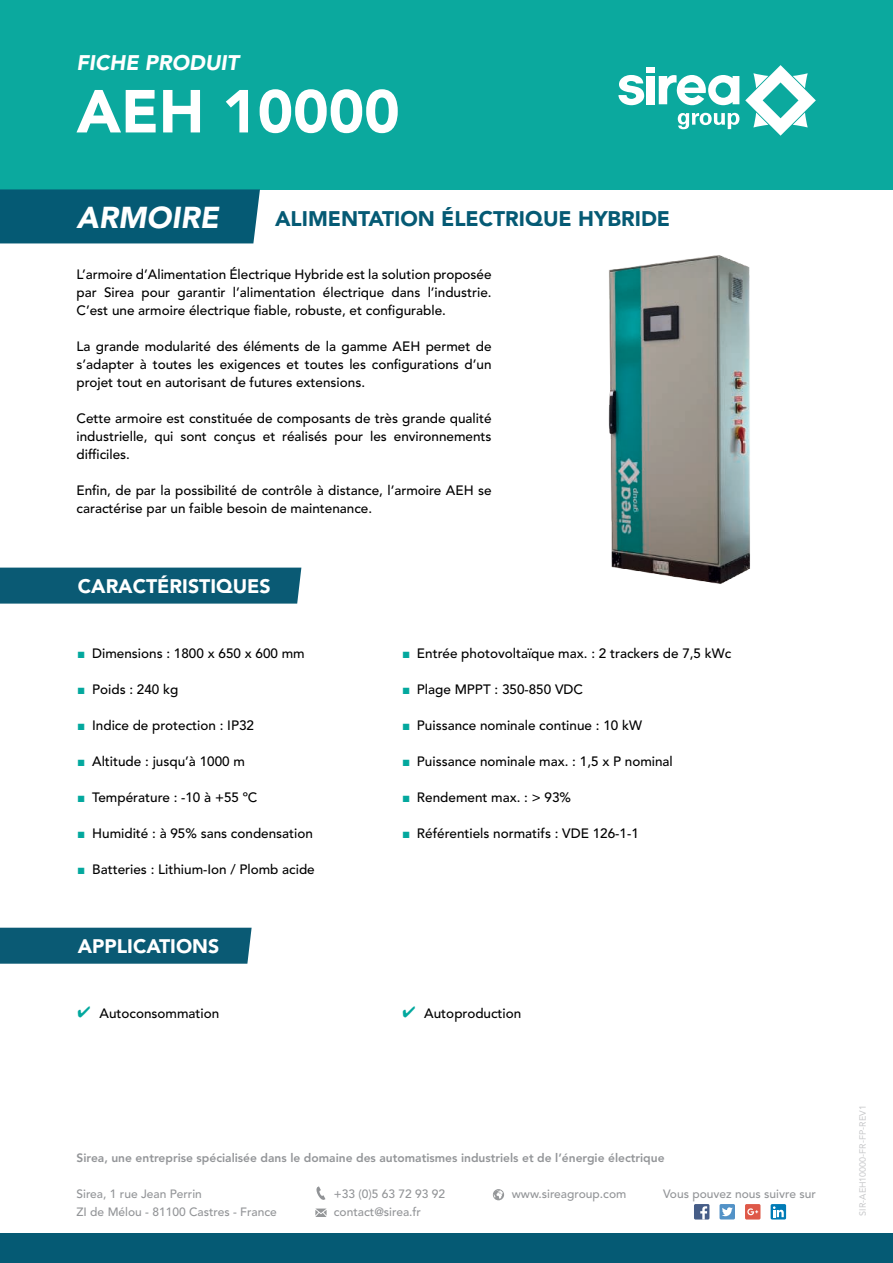
<style>
.page{position:relative;width:893px;height:1263px;background:#fff}
.page>*{position:absolute;margin:0;border:0;box-sizing:border-box;transform-origin:0 0}
.t1{font:900 60px "Avenir LT Std";color:#fff}
.t2{font:italic 900 30px "Avenir LT Std";color:#fff}
.t3{font:900 21px "Avenir LT Std";color:#055a74}
.t4{font:italic 900 21px "Avenir LT Std";color:#fff}
.t5{font:900 19.5px "Avenir LT Std";color:#fff}
.t6{font:500 13.5px/18px "Avenir LT Std";color:#000;text-align:justify}
.t7{font:500 12px/18px "Avenir LT Std";color:#939598}
.t8{font:800 12px "Avenir LT Std";color:#939598}
.t9{font:9px "Avenir LT Std";color:#c7c8ca}
.s1{font-family:"Arial";font-weight:400;color:#03a89e}
.s2{font-style:inherit}
</style>
<div class="page">
<div style="left:0;top:0;width:893px;height:189px;background:#0ba99e"></div>
<svg style="left:618px;top:75px;width:26px;height:30px"></svg>
<div style="left:646px;top:76px;width:9px;height:28px;background:#fff"></div>
<div style="left:646px;top:67px;width:9px;height:6px;background:#fff"></div>
<svg style="left:659px;top:75px;width:80px;height:30px"></svg>
<svg style="left:745px;top:65px;width:71px;height:71px"></svg>
<svg style="left:678px;top:113px;width:61px;height:16px"></svg>
<div style="left:0;top:189px;width:260px;height:54px;background:#055a74"></div>
<div style="left:0;top:1233px;width:893px;height:30px;background:#055a74"></div>
<div style="left:694px;top:1204px;width:15px;height:15px;background:#465d87;border-radius:2px"></div>
<svg style="left:700px;top:1206px;width:7px;height:13px"></svg>
<div style="left:745px;top:1204px;width:15px;height:15px;background:#de5848;border-radius:2px"></div>
<svg style="left:747px;top:1208px;width:11px;height:7px"></svg>
<svg style="left:771px;top:1204px;width:15px;height:15px"></svg>
<svg style="left:773px;top:1206px;width:11px;height:11px"></svg>
<div style="left:720px;top:1204px;width:15px;height:15px;background:#5292c7;border-radius:2px"></div>
<svg style="left:722px;top:1207px;width:11px;height:9px"></svg>
<svg style="left:315px;top:1208px;width:12px;height:9px"></svg>
<svg style="left:493px;top:1189px;width:11px;height:11px"></svg>
<svg style="left:316px;top:1186px;width:9px;height:14px"></svg>
<div style="left:0;top:568px;width:301px;height:36px;background:#0a5a74"></div>
<div style="left:0;top:928px;width:252px;height:36px;background:#0a5a74"></div>
<img style="left:608px;top:255px;width:142px;height:329px">
<h3 class="t4" style="left:76px;top:50px;width:164px">FICHE PRODUIT</h3>
<h1 class="t1" style="left:77px;top:77px;width:325px">AEH 10000</h1>
<h2 class="t2" style="left:77px;top:200px;width:144px">ARMOIRE</h2>
<h3 class="t3" style="left:275px;top:206px;width:397px">ALIMENTATION ÉLECTRIQUE HYBRIDE</h3>
<p class="t6" style="left:77px;top:266px;width:417px">L’armoire d’Alimentation Électrique Hybride est la solution proposée par Sirea pour garantir l’alimentation électrique dans l’industrie.<br>C’est une armoire électrique iable, robuste, et conigurable.</p>
<p class="t6" style="left:77px;top:338px;width:417px">La grande modularité des éléments de la gamme AEH permet de s’adapter à toutes les exigences et toutes les conigurations d’un projet tout en autorisant de futures extensions.</p>
<p class="t6" style="left:77px;top:410px;width:417px">Cette armoire est constituée de composants de très grande qualité industrielle, qui sont conçus et réalisés pour les environnements dificiles.</p>
<p class="t6" style="left:77px;top:482px;width:417px">Enin, de par la possibilité de contrôle à distance, l’armoire AEH se caractérise par un faible besoin de maintenance.</p>
<h3 class="t5" style="left:78px;top:575px;width:194px">CARACTÉRISTIQUES</h3>
<p class="t6" style="left:77px;top:644px;width:229px"><span class="s1">■</span> Dimensions : 1800 x 650 x 600 mm</p>
<p class="t6" style="left:77px;top:680px;width:103px"><span class="s1">■</span> Poids : 240 kg</p>
<p class="t6" style="left:77px;top:716px;width:178px"><span class="s1">■</span> Indice de protection : IP32</p>
<p class="t6" style="left:77px;top:752px;width:169px"><span class="s1">■</span> Altitude : jusqu’à 1000 m</p>
<p class="t6" style="left:77px;top:788px;width:182px"><span class="s1">■</span> Température : -10 à +55 ºC</p>
<p class="t6" style="left:77px;top:824px;width:237px"><span class="s1">■</span> Humidité : à 95% sans condensation</p>
<p class="t6" style="left:77px;top:860px;width:239px"><span class="s1">■</span> Batteries : Lithium-Ion / Plomb acide</p>
<h3 class="t5" style="left:78px;top:935px;width:143px">APPLICATIONS</h3>
<p class="t6" style="left:402px;top:644px;width:331px"><span class="s1">■</span> Entrée photovoltaïque max. : 2 trackers de 7,5 kWc</p>
<p class="t6" style="left:402px;top:680px;width:182px"><span class="s1">■</span> Plage MPPT : 350-850 VDC</p>
<p class="t6" style="left:402px;top:716px;width:242px"><span class="s1">■</span> Puissance nominale continue : 10 kW</p>
<p class="t6" style="left:402px;top:752px;width:272px"><span class="s1">■</span> Puissance nominale max. : 1,5 x P nominal</p>
<p class="t6" style="left:402px;top:788px;width:170px"><span class="s1">■</span> Rendement max. : &gt; 93%</p>
<p class="t6" style="left:402px;top:824px;width:238px"><span class="s1">■</span> Référentiels normatifs : VDE 126-1-1</p>
<p class="t6" style="left:99px;top:1004px;width:121px">Autoconsommation</p>
<p class="t6" style="left:424px;top:1004px;width:99px">Autoproduction</p>
<p class="t8" style="left:77px;top:1152px;width:590px">Sirea, une entreprise spécialisée dans le domaine des automatismes industriels et de l’énergie électrique</p>
<p class="t7" style="left:334px;top:1185px;width:113px">+33 (0)5 63 72 93 92 contact@sirea.fr</p>
<p class="t7" style="left:512px;top:1185px;width:116px">www.sireagroup.com</p>
<p class="t7" style="left:663px;top:1185px;width:154px">Vous pouvez nous suivre sur</p>
<p class="t7" style="left:77px;top:1185px;width:202px"><span class="s2">S</span>irea<span class="s2">,</span> 1 rue Jean Perrin<br>ZI de Mélou <span class="s2">-</span> 81100 Castres - France</p>
<p class="t9" style="left:857px;top:1215px;width:112px;rotate:-90deg">SIR-AEH10000-FR-FP-REV1</p>
</div>
